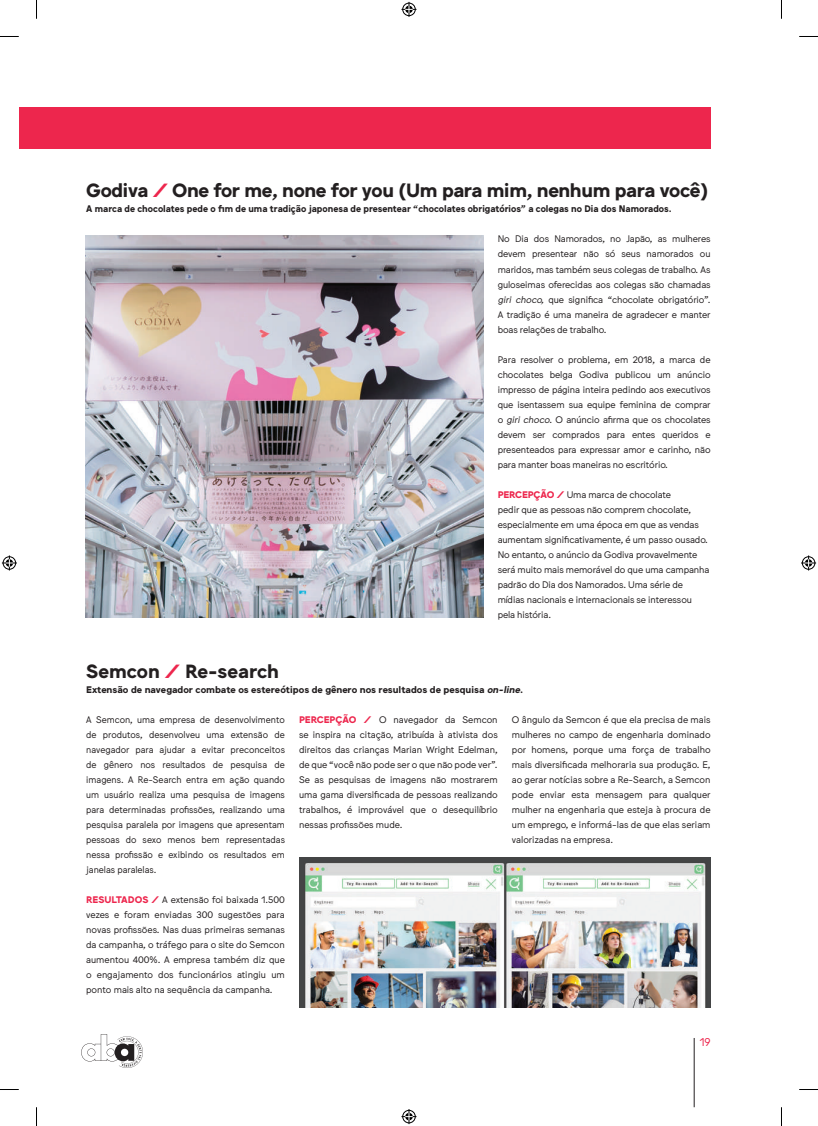
<style>
.page{position:relative;width:818px;height:1126px;background:#fff}
.page>*{position:absolute;margin:0;border:0;box-sizing:border-box;transform-origin:0 0}
.t1{font:700 18.75px "Jungka";letter-spacing:-.02em;color:#231f20}
.t2{font:700 18.75px "Jungka";color:#231f20}
.t3{font:11.25px "Jungka";color:#ed264d}
.t4{font:9.38px/15px "Jungka";letter-spacing:-.01em;color:#231f20;text-align:justify}
.t5{font:700 9.38px "Jungka";color:#231f20;scale:.95 1}
.t6{font:700 9.38px "Jungka";color:#231f20}
.s1{color:#ed264d}
.s2{font-style:italic}
.s3{font-weight:700;color:#ed264d}
</style>
<div class="page">
<hr style="left:693px;top:1037px;width:1px;height:70px;background:#231f20">
<svg style="left:81px;top:1034px;width:62px;height:33px"></svg>
<img style="left:86px;top:235px;width:397px;height:382px">
<img style="left:299px;top:857px;width:411px;height:150px">
<div style="left:19px;top:107px;width:691px;height:42px;background:#ed264d"></div>
<svg style="left:0;top:36px;width:19px;height:1px"></svg>
<svg style="left:799px;top:36px;width:18px;height:1px"></svg>
<svg style="left:0;top:1089px;width:19px;height:1px"></svg>
<svg style="left:799px;top:1089px;width:18px;height:1px"></svg>
<svg style="left:36px;top:0;width:1px;height:19px"></svg>
<svg style="left:36px;top:1107px;width:1px;height:18px"></svg>
<svg style="left:401px;top:2px;width:15px;height:15px"></svg>
<div style="left:401px;top:1108px;width:15px;height:16px;border:3px solid #fff;border-radius:50%"></div>
<svg style="left:401px;top:1108px;width:15px;height:15px"></svg>
<svg style="left:2px;top:555px;width:15px;height:15px"></svg>
<svg style="left:801px;top:555px;width:14px;height:15px"></svg>
<h1 class="t1" style="left:86px;top:180px;width:623px">Godiva <span class="s1">/</span> One for me, none for you (Um para mim, nenhum para você)</h1>
<p class="t5" style="left:86px;top:204px;width:617px">A marca de chocolates pede o fim de uma tradição japonesa de presentear “chocolates obrigatórios” a colegas no Dia dos Namorados.</p>
<p class="t4" style="left:497px;top:232px;width:214px">No Dia dos Namorados, no Japão, as mulheres devem presentear não só seus namorados ou maridos, mas também seus colegas de trabalho. As guloseimas oferecidas aos colegas são chamadas <span class="s2">giri choco,</span> que significa “chocolate obrigatório”.<br>A tradição é uma maneira de agradecer e manter boas relações de trabalho.</p>
<p class="t4" style="left:497px;top:352px;width:214px">Para resolver o problema, em 2018, a marca de chocolates belga Godiva publicou um anúncio impresso de página inteira pedindo aos executivos que isentassem sua equipe feminina de comprar o <span class="s2">giri choco</span>. O anúncio afirma que os chocolates devem ser comprados para entes queridos e presenteados para expressar amor e carinho, não para manter boas maneiras no escritório.</p>
<p class="t4" style="left:497px;top:487px;width:213px;text-align:left"><span class="s3">PERCEPÇÃO /</span> Uma marca de chocolate<br>pedir que as pessoas não comprem chocolate, especialmente em uma época em que as vendas aumentam significativamente, é um passo ousado.<br>No entanto, o anúncio da Godiva provavelmente será muito mais memorável do que uma campanha padrão do Dia dos Namorados. Uma série de mídias nacionais e internacionais se interessou pela história.</p>
<h1 class="t2" style="left:86px;top:660px;width:194px">Semcon <span class="s1">/</span> Re-search</h1>
<p class="t6" style="left:86px;top:684px;width:438px">Extensão de navegador combate os estereótipos de gênero nos resultados de pesquisa <span class="s2">on-line</span>.</p>
<p class="t4" style="left:299px;top:712px;width:200px"><span class="s3">PERCEPÇÃO /</span> O navegador da Semcon se inspira na citação, atribuída à ativista dos direitos das crianças Marian Wright Edelman, de que “você não pode ser o que não pode ver”.<br>Se as pesquisas de imagens não mostrarem uma gama diversificada de pessoas realizando trabalhos, é improvável que o desequilíbrio nessas profissões mude.</p>
<p class="t4" style="left:511px;top:712px;width:200px">O ângulo da Semcon é que ela precisa de mais mulheres no campo de engenharia dominado por homens, porque uma força de trabalho mais diversificada melhoraria sua produção. E, ao gerar notícias sobre a Re-Search, a Semcon pode enviar esta mensagem para qualquer mulher na engenharia que esteja à procura de um emprego, e informá-las de que elas seriam valorizadas na empresa.</p>
<p class="t4" style="left:86px;top:712px;width:200px">A Semcon, uma empresa de desenvolvimento de produtos, desenvolveu uma extensão de navegador para ajudar a evitar preconceitos de gênero nos resultados de pesquisa de imagens. A Re-Search entra em ação quando um usuário realiza uma pesquisa de imagens para determinadas profissões, realizando uma pesquisa paralela por imagens que apresentam pessoas do sexo menos bem representadas nessa profissão e exibindo os resultados em janelas paralelas.</p>
<p class="t4" style="left:86px;top:892px;width:200px"><span class="s3">RESULTADOS /</span> A extensão foi baixada 1.500 vezes e foram enviadas 300 sugestões para novas profissões. Nas duas primeiras semanas da campanha, o tráfego para o site do Semcon aumentou 400%. A empresa também diz que o engajamento dos funcionários atingiu um ponto mais alto na sequência da campanha.</p>
<p class="t3" style="left:699px;top:1035px;width:12px">19</p>
</div>
